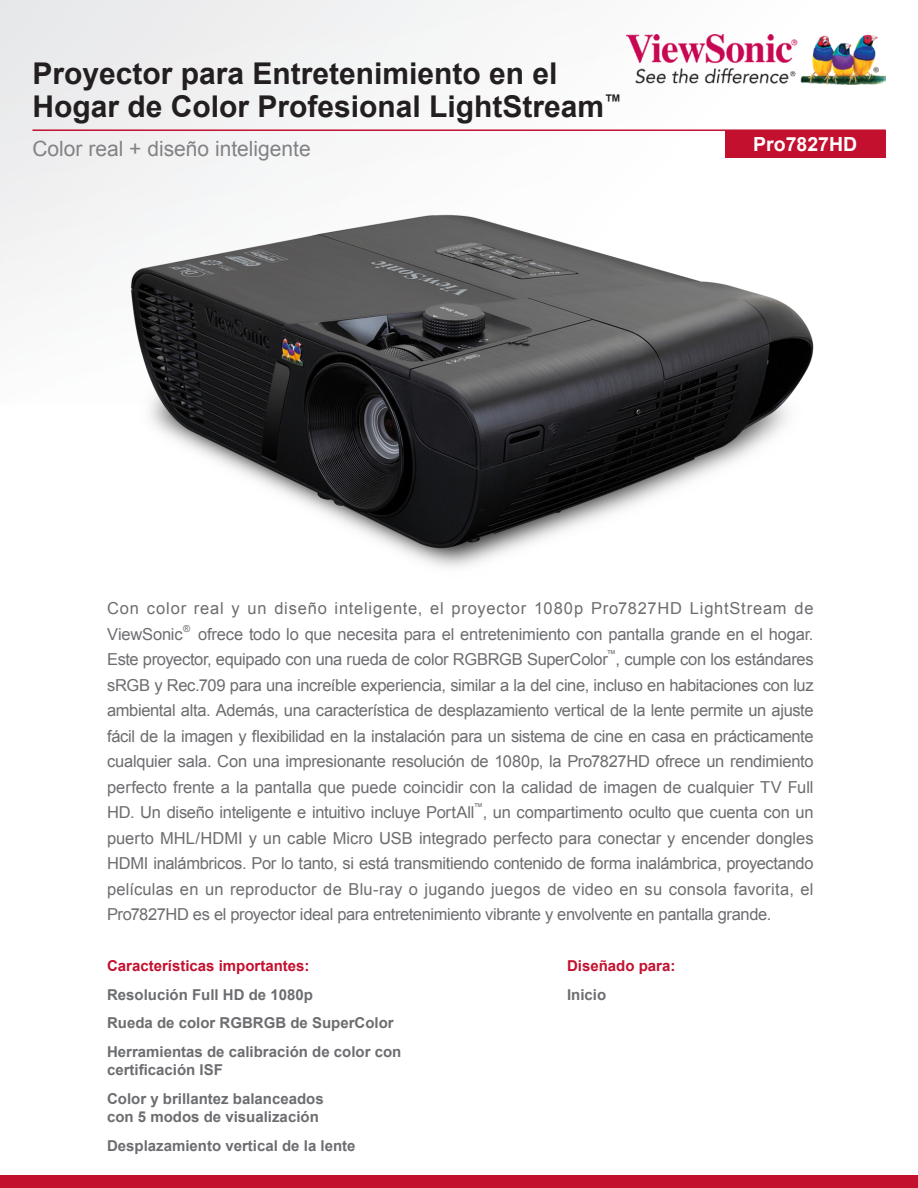
<style>
.page{position:relative;width:918px;height:1188px;background:#fff}
.page>*{position:absolute;margin:0;border:0;box-sizing:border-box;transform-origin:0 0}
.Headline{font:700 30px/33px "Arial";color:#231f20}
.t1{font:21px "Arial";color:#818285}
.Product_Number{font:700 19.5px "Arial";color:#fff}
.Body_Copy{font:16.5px/25.5px "Arial";letter-spacing:-.015em;color:#6c6d70;text-align:justify}
.Body_Copy-2{font:16.5px/25.5px "Arial";letter-spacing:.045em;color:#6c6d70}
.Bullets_2{font:700 15px/18px "Arial";color:#6c6d70}
.Bullets_2-2{font:700 15px "Arial";color:#c3102f}
.Body_Copy-3{font:9.6px "Arial";color:#6c6d70}
</style>
<div class="page">
<div style="left:1px;top:1px;width:916px;height:405px;background:linear-gradient(to right,#eeeff0,#fff)"></div>
<div style="left:0;top:1175px;width:918px;height:13px;background:#c3102f"></div>
<img style="left:627px;top:35px;width:259px;height:49px">
<hr style="left:32px;top:129px;width:854px;height:2px;background:#c3102f">
<div style="left:725px;top:130px;width:161px;height:27px;background:#c3102f"></div>
<img style="left:107px;top:191px;width:731px;height:377px">
<p class="Headline" style="left:32px;top:58px;width:591px">Proyector para Entretenimiento en el<br>Hogar de Color Profesional LightStream<sup>™</sup></p>
<p class="t1" style="left:32px;top:134px;width:280px">Color real + diseño inteligente</p>
<p class="Product_Number" style="left:753px;top:131px;width:106px">Pro7827HD</p>
<p class="Body_Copy-2" style="left:107px;top:596px;width:708px">Con color real y un diseño inteligente, el proyector 1080p Pro7827HD LightStream de<br>ViewSonic</p>
<p class="Body_Copy-3" style="left:183px;top:622px;width:9px">®</p>
<p class="Body_Copy" style="left:107px;top:621px;width:708px;text-indent:91px">ofrece todo lo que necesita para el entretenimiento con pantalla grande en el hogar.<br>Este proyector, equipado con una rueda de color RGBRGB SuperColor</p>
<p class="Body_Copy-3" style="left:607px;top:648px;width:11px">™</p>
<p class="Body_Copy" style="left:107px;top:647px;width:708px;text-indent:508px">, cumple con los estándares sRGB y Rec.709 para una increíble experiencia, similar a la del cine, incluso en habitaciones con luz ambiental alta. Además, una característica de desplazamiento vertical de la lente permite un ajuste fácil de la imagen y flexibilidad en la instalación para un sistema de cine en casa en prácticamente cualquier sala. Con una impresionante resolución de 1080p, la Pro7827HD ofrece un rendimiento perfecto frente a la pantalla que puede coincidir con la calidad de imagen de cualquier TV Full HD. Un diseño inteligente e intuitivo incluye PortAll</p>
<p class="Body_Copy-3" style="left:474px;top:801px;width:11px">™</p>
<p class="Body_Copy" style="left:107px;top:800px;width:708px;text-indent:376px">, un compartimento oculto que cuenta con un puerto MHL/HDMI y un cable Micro USB integrado perfecto para conectar y encender dongles HDMI inalámbricos. Por lo tanto, si está transmitiendo contenido de forma inalámbrica, proyectando películas en un reproductor de Blu-ray o jugando juegos de video en su consola favorita, el Pro7827HD es el proyector ideal para entretenimiento vibrante y envolvente en pantalla grande.</p>
<p class="Bullets_2-2" style="left:107px;top:956px;width:204px">Características importantes:</p>
<p class="Bullets_2" style="left:107px;top:986px;width:207px">Resolución Full HD de 1080p</p>
<p class="Bullets_2" style="left:107px;top:1015px;width:288px">Rueda de color RGBRGB de SuperColor</p>
<p class="Bullets_2" style="left:107px;top:1044px;width:296px">Herramientas de calibración de color con certificación ISF</p>
<p class="Bullets_2" style="left:107px;top:1090px;width:218px">Color y brillantez balanceados con 5 modos de visualización</p>
<p class="Bullets_2" style="left:107px;top:1137px;width:250px">Desplazamiento vertical de la lente</p>
<p class="Bullets_2-2" style="left:567px;top:956px;width:110px">Diseñado para:</p>
<p class="Bullets_2" style="left:567px;top:986px;width:41px">Inicio</p>
</div>
